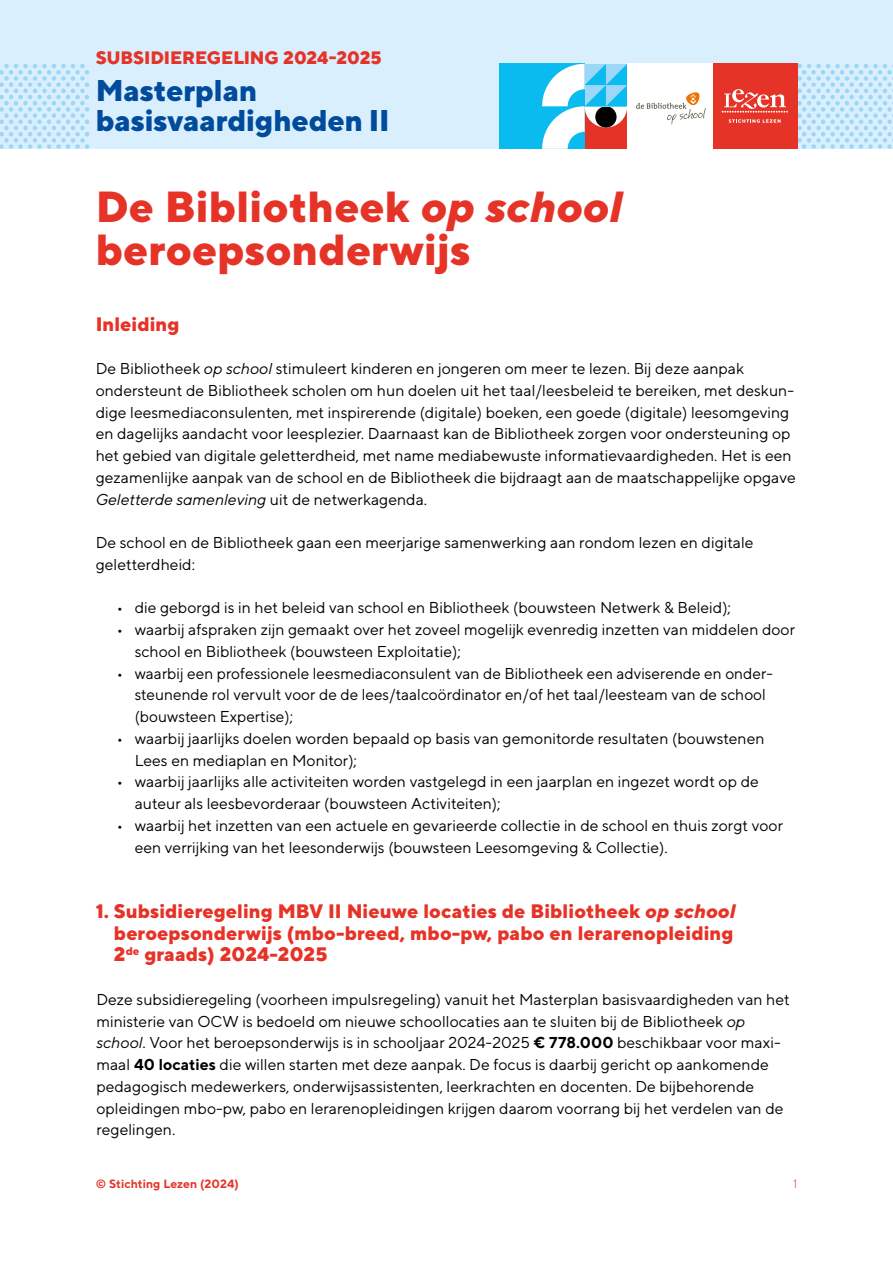
<style>
.page{position:relative;width:893px;height:1263px;background:#fff}
.page>*{position:absolute;margin:0;border:0;box-sizing:border-box;transform-origin:0 0}
.Kop{font:800 43.5px/43.5px "TT Norms";color:#e63328}
.Kopje_A{font:800 30px/30px "TT Norms";letter-spacing:-.005em;color:#004b9c}
._1_heading{font:800 19.5px/21.8px "TT Norms";color:#e63328;text-align:justify}
.Labelkopje{font:800 18px "TT Norms";letter-spacing:-.005em;color:#e63328}
.Body{font:15.75px/21.8px "TT Norms";color:#000}
.Body_inspring{font:15.75px/21.8px "TT Norms";color:#000}
.t1{font:700 12px "TT Norms";color:#e63328}
.t2{font:300 12px "TT Norms";color:#e63328}
.s1{font-weight:400;font-style:italic}
.s2{font-style:italic}
.s3{font-weight:700}
</style>
<div class="page">
<div style="left:0;top:0;width:893px;height:149px;background:#daeffd"></div>
<svg style="left:0;top:64px;width:89px;height:85px"></svg>
<svg style="left:797px;top:64px;width:96px;height:85px"></svg>
<div style="left:712px;top:64px;width:85px;height:85px;background:#e63328"></div>
<svg style="left:722px;top:89px;width:66px;height:24px"></svg>
<svg style="left:729px;top:119px;width:52px;height:4px"></svg>
<div style="left:500px;top:64px;width:85px;height:85px;background:#09bbef"></div>
<svg style="left:542px;top:64px;width:85px;height:85px"></svg>
<div style="left:627px;top:64px;width:85px;height:85px;background:#fff"></div>
<svg style="left:636px;top:92px;width:70px;height:32px"></svg>
<p class="Labelkopje" style="left:96px;top:46px;width:288px">SUBSIDIEREGELING 2024-2025</p>
<p class="Labelkopje" style="left:96px;top:46px;width:358px"><span class="s1">VERVOLG</span> IMPU SREGELING 2023-2024</p>
<p class="Kopje_A" style="left:96px;top:75px;width:295px">Masterplan basisvaardigheden II</p>
<p class="Kop" style="left:96px;top:184px;width:528px">De Bibliotheek <span class="s2">op school </span>beroepsonderwijs</p>
<p class="_1_heading" style="left:96px;top:312px;width:85px">Inleiding</p>
<p class="Body" style="left:96px;top:357px;width:702px">De Bibliotheek <span class="s2">op school</span> stimuleert kinderen en jongeren om meer te lezen. Bij deze aanpak ondersteunt de Bibliotheek scholen om hun doelen uit het taal/leesbeleid te bereiken, met deskun&shy;dige leesmediaconsulenten, met inspirerende (digitale) boeken, een goede (digitale) leesomgeving en dagelijks aandacht voor leesplezier. Daarnaast kan de Bibliotheek zorgen voor ondersteuning op het gebied van digitale geletterdheid, met name mediabewuste informatievaardigheden. Het is een gezamenlijke aanpak van de school en de Bibliotheek die bijdraagt aan de maatschappelijke opgave <span class="s2">Geletterde samenleving</span> uit de netwerkagenda.</p>
<p class="Body" style="left:96px;top:531px;width:659px">De school en de Bibliotheek gaan een meerjarige samenwerking aan rondom lezen en digitale geletterdheid:</p>
<p class="Body_inspring" style="left:117px;top:597px;width:616px">• die geborgd is in het beleid van school en Bibliotheek (bouwsteen Netwerk &amp; Beleid);</p>
<p class="Body_inspring" style="left:135px;top:618px;width:662px;text-indent:-18px">• waarbij afspraken zijn gemaakt over het zoveel mogelijk evenredig inzetten van middelen door school en Bibliotheek (bouwsteen Exploitatie);</p>
<p class="Body_inspring" style="left:135px;top:662px;width:640px;text-indent:-18px">• waarbij een professionele leesmediaconsulent van de Bibliotheek een adviserende en onder&shy;steunende rol vervult voor de de lees/taalcoördinator en/of het taal/leesteam van de school (bouwsteen Expertise);</p>
<p class="Body_inspring" style="left:135px;top:727px;width:631px;text-indent:-18px">• waarbij jaarlijks doelen worden bepaald op basis van gemonitorde resultaten (bouwstenen<br>Lees en mediaplan en Monitor);</p>
<p class="Body_inspring" style="left:135px;top:771px;width:626px;text-indent:-18px">• waarbij jaarlijks alle activiteiten worden vastgelegd in een jaarplan en ingezet wordt op de auteur als leesbevorderaar (bouwsteen Activiteiten);</p>
<p class="Body_inspring" style="left:135px;top:814px;width:650px;text-indent:-18px">• waarbij het inzetten van een actuele en gevarieerde collectie in de school en thuis zorgt voor een verrijking van het leesonderwijs (bouwsteen Leesomgeving &amp; Collectie).</p>
<p class="_1_heading" style="left:114px;top:900px;width:623px;text-indent:-18px">1. Subsidieregeling MBV II Nieuwe locaties de Bibliotheek <span class="s2">op school </span>beroepsonderwijs (mbo-breed, mbo-pw, pabo en lerarenopleiding 2<sup>de</sup> graads) 2024-2025</p>
<p class="Body" style="left:96px;top:988px;width:695px">Deze subsidieregeling (voorheen impulsregeling) vanuit het Masterplan basisvaardigheden van het ministerie van OCW is bedoeld om nieuwe schoollocaties aan te sluiten bij de Bibliotheek <span class="s2">op school</span>. Voor het beroepsonderwijs is in schooljaar 2024-2025 <span class="s3">€ 778.000</span> beschikbaar voor maxi&shy;maal <span class="s3">40 locaties</span> die willen starten met deze aanpak. De focus is daarbij gericht op aankomende pedagogisch medewerkers, onderwijsassistenten, leerkrachten en docenten. De bijbehorende opleidingen mbo-pw, pabo en lerarenopleidingen krijgen daarom voorrang bij het verdelen van de regelingen.</p>
<p class="t1" style="left:96px;top:1176px;width:145px">© Stichting Lezen (2024)</p>
<p class="t2" style="left:793px;top:1176px;width:6px">1</p>
</div>
